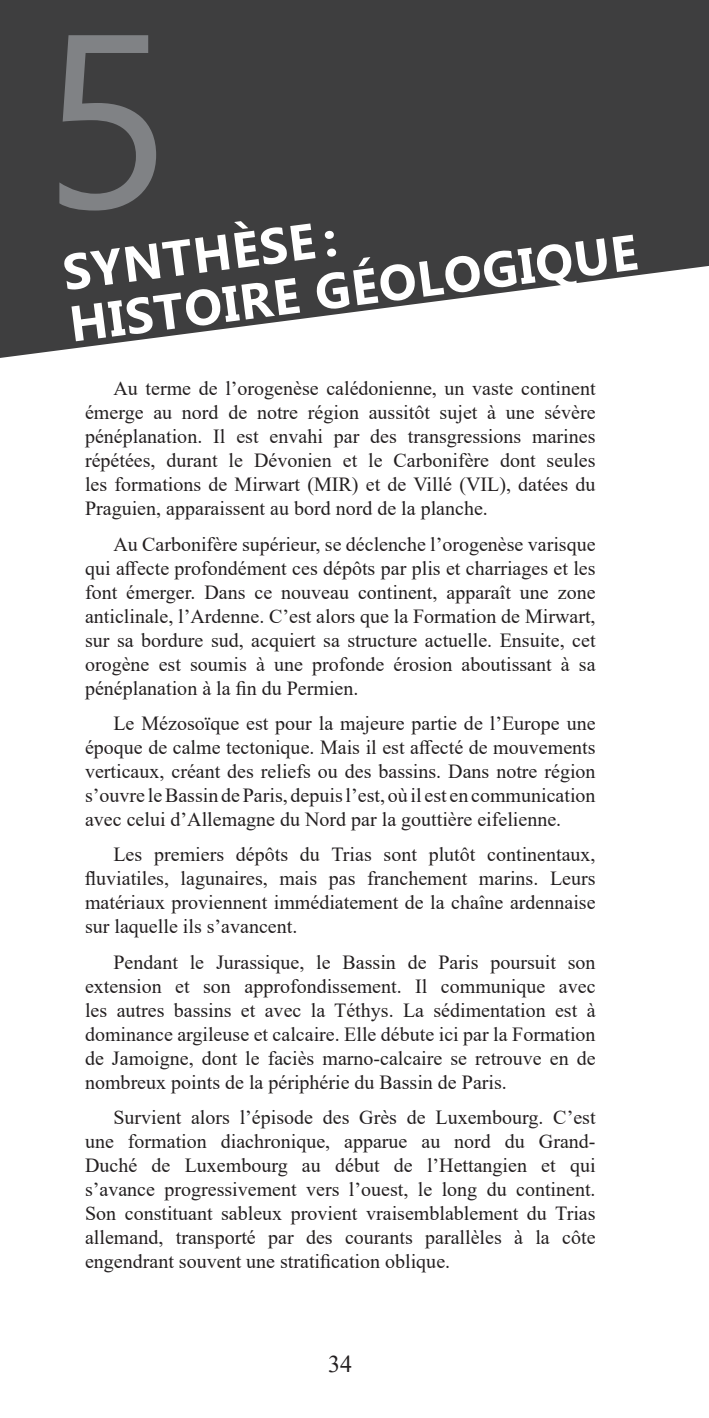
<style>
.page{position:relative;width:709px;height:1418px;background:#fff}
.page>*{position:absolute;margin:0;border:0;box-sizing:border-box;transform-origin:0 0}
.t1{font:246px "Ebrima";color:#808285}
.t2{font:700 50px/51.2px "Ebrima";color:#fff}
.t3{font:24px "Times New Roman";color:#231f20}
.t4{font:20px/24px "Times New Roman";color:#231f20;text-align:justify}
</style>
<div class="page">
<svg style="left:0;top:0;width:709px;height:358px;background:#565657"></svg>
<h1 class="t1" style="left:40px;top:-62px;width:134px">5</h1>
<h2 class="t2" style="left:60px;top:243px;width:574px;rotate:-7deg">SYNTHÈSE :<br>HISTOIRE GÉOLOGIQUE</h2>
<p class="t4" style="left:85px;top:376px;width:512px;text-indent:28px">Au terme de l’orogenèse calédonienne, un vaste continent émerge au nord de notre région aussitôt sujet à une sévère pénéplanation. Il est envahi par des transgressions marines répétées, durant le Dévonien et le Carbonifère dont seules les formations de Mirwart (MIR) et de Villé (VIL), datées du Praguien, apparaissent au bord nord de la planche.</p>
<p class="t4" style="left:85px;top:531px;width:512px;text-indent:28px">Au Carbonifère supérieur, se déclenche l’orogenèse varisque qui affecte profondément ces dépôts par plis et charriages et les font émerger. Dans ce nouveau continent, apparaît une zone anticlinale, l’Ardenne. C’est alors que la Formation de Mirwart, sur sa bordure sud, acquiert sa structure actuelle. Ensuite, cet orogène est soumis à une profonde érosion aboutissant à sa pénéplanation à la fin du Permien.</p>
<p class="t4" style="left:85px;top:710px;width:512px;text-indent:28px">Le Mézosoïque est pour la majeure partie de l’Europe une époque de calme tectonique. Mais il est affecté de mouvements verticaux, créant des reliefs ou des bassins. Dans notre région s’ouvre le Bassin de Paris, depuis l’est, où il est en communication avec celui d’Allemagne du Nord par la gouttière eifelienne.</p>
<p class="t4" style="left:85px;top:842px;width:512px;text-indent:28px">Les premiers dépôts du Trias sont plutôt continentaux, fluviatiles, lagunaires, mais pas franchement marins. Leurs matériaux proviennent immédiatement de la chaîne ardennaise sur laquelle ils s’avancent.</p>
<p class="t4" style="left:85px;top:949px;width:512px;text-indent:28px">Pendant le Jurassique, le Bassin de Paris poursuit son extension et son approfondissement. Il communique avec les autres bassins et avec la Téthys. La sédimentation est à dominance argileuse et calcaire. Elle débute ici par la Formation de Jamoigne, dont le faciès marno-calcaire se retrouve en de nombreux points de la périphérie du Bassin de Paris.</p>
<p class="t4" style="left:85px;top:1104px;width:512px;text-indent:28px">Survient alors l’épisode des Grès de Luxembourg. C’est une formation diachronique, apparue au nord du Grand-Duché de Luxembourg au début de l’Hettangien et qui s’avance progressivement vers l’ouest, le long du continent.<br>Son constituant sableux provient vraisemblablement du Trias allemand, transporté par des courants parallèles à la côte engendrant souvent une stratification oblique.</p>
<p class="t3" style="left:328px;top:1347px;width:25px">34</p>
</div>
